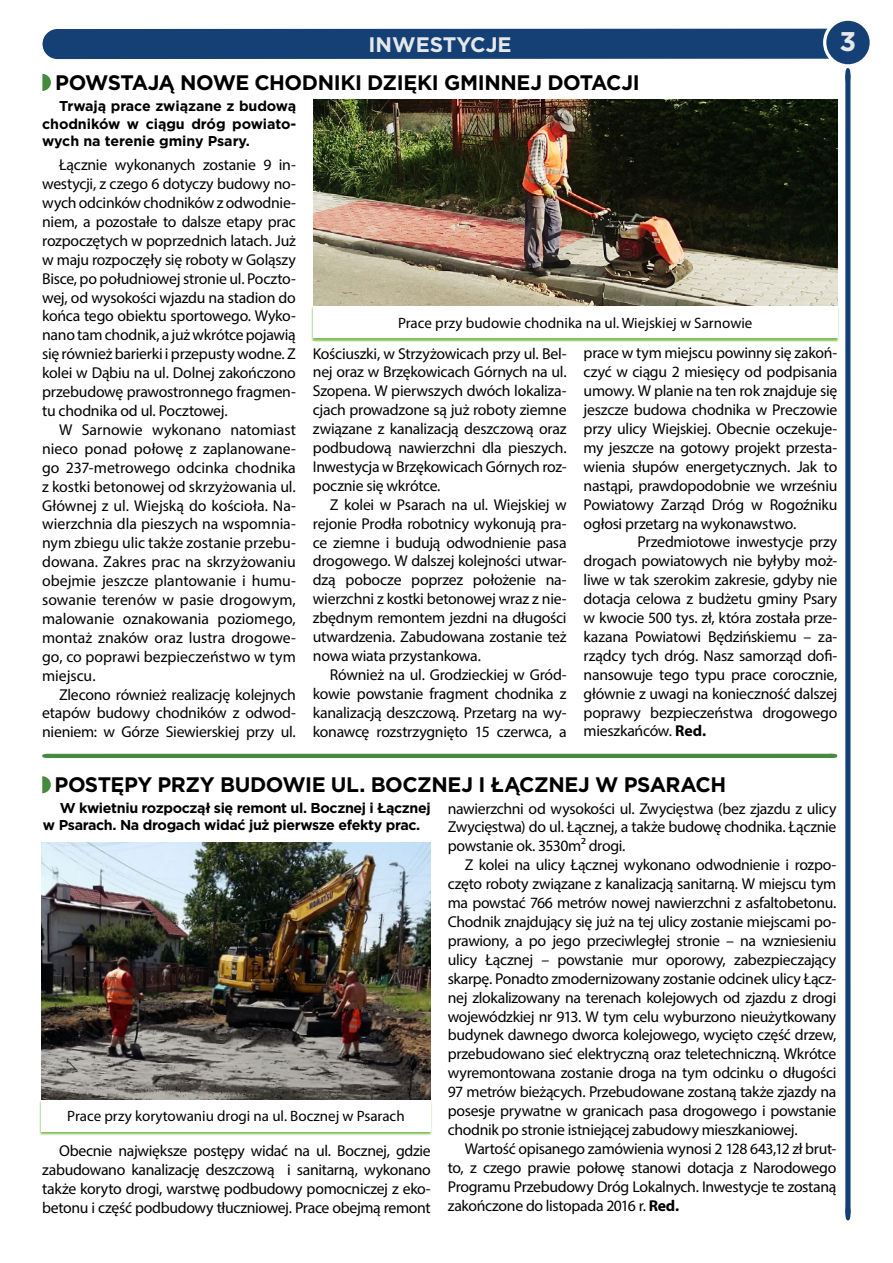
<style>
.page{position:relative;width:893px;height:1263px;background:#fff}
.page>*{position:absolute;margin:0;border:0;box-sizing:border-box;transform-origin:0 0}
.t1{font:700 27px "Gotham";color:#e6e7e8}
.t2{font:700 21px "Gotham";letter-spacing:-.02em;color:#000}
.t3{font:700 21px "Gotham";color:#e6e7e8}
.t4{font:15.75px/18.9px "Myriad Pro";letter-spacing:-.02em;color:#000;text-align:justify}
.t5{font:15px "Myriad Pro";color:#000}
.t6{font:700 14.25px/17.2px "Gotham";letter-spacing:-.025em;color:#000}
.s1{font-weight:700}
</style>
<div class="page">
<div style="left:61px;top:29px;width:768px;height:30px;background:#144075"></div>
<div style="left:43px;top:29px;width:29px;height:30px;background:#144075;border-radius:50%"></div>
<div style="left:823px;top:18px;width:50px;height:49px;border:7px solid #fff;border-radius:50%"></div>
<div style="left:826px;top:21px;width:44px;height:43px;background:#144075;border-radius:50%"></div>
<svg style="left:845px;top:68px;width:5px;height:1152px;background:#234e7f"></svg>
<img style="left:314px;top:100px;width:524px;height:206px">
<div style="left:311px;top:306px;width:528px;height:36px;background:#56aa1e;opacity:.75"></div>
<div style="left:313px;top:306px;width:524px;height:32px;background:#fff"></div>
<svg style="left:42px;top:776px;width:9px;height:17px"></svg>
<hr style="left:42px;top:754px;width:795px;height:4px;background:#468a40">
<img style="left:41px;top:842px;width:390px;height:257px">
<div style="left:39px;top:1100px;width:394px;height:35px;background:#56aa1e;opacity:.75"></div>
<div style="left:41px;top:1099px;width:390px;height:32px;background:#fff"></div>
<svg style="left:42px;top:74px;width:9px;height:17px"></svg>
<h2 class="t3" style="left:369px;top:31px;width:41px">INWESTY</h2>
<h2 class="t3" style="left:470px;top:31px;width:40px">CJE</h2>
<h2 class="t2" style="left:55px;top:69px;width:436px">Powstają nowe chodni ki dzi ęki gminn</h2>
<h2 class="t2" style="left:517px;top:69px;width:101px">ej dotacji</h2>
<p class="t6" style="left:42px;top:98px;width:256px;text-align:justify;text-indent:17px">Trwają prace związane z budową chodników w ciągu dróg powiato&shy;wych na terenie gminy Psary.</p>
<h1 class="t1" style="left:840px;top:24px;width:18px">3</h1>
<p class="t4" style="left:42px;top:155px;width:255px;text-indent:17px">Łącznie wykonanych zostanie 9 in&shy;westycji, z czego 6 dotyczy budowy no&shy;wych odcinków chodników z odwodnie&shy;niem, a pozostałe to dalsze etapy prac rozpoczętych w poprzednich latach. Już w maju rozpoczęły się roboty w Goląszy Bisce, po południowej stronie ul. Poczto&shy;wej, od wysokości wjazdu na stadion do końca tego obiektu sportowego. Wyko&shy;nano tam chodnik, a już wkrótce pojawią się również barierki i przepusty wodne. Z kolei w Dąbiu na ul. Dolnej zakończono przebudowę prawostronnego fragmen&shy;tu chodnika od ul. Pocztowej.</p>
<p class="t4" style="left:42px;top:420px;width:255px;text-indent:17px">W Sarnowie wykonano natomiast nieco ponad połowę z zaplanowane&shy;go 237-metrowego odcinka chodnika z kostki betonowej od skrzyżowania ul.<br>Głównej z ul. Wiejską do kościoła. Na&shy;wierzchnia dla pieszych na wspomnia&shy;nym zbiegu ulic także zostanie przebu&shy;dowana. Zakres prac na skrzyżowaniu obejmie jeszcze plantowanie i humu&shy;sowanie terenów w pasie drogowym, malowanie oznakowania poziomego, montaż znaków oraz lustra drogowe&shy;go, co poprawi bezpieczeństwo w tym miejscu.</p>
<p class="t4" style="left:42px;top:684px;width:255px;text-indent:17px">Zlecono również realizację kolejnych etapów budowy chodników z odwod&shy;nieniem: w Górze Siewierskiej przy ul.</p>
<p class="t5" style="left:398px;top:313px;width:356px">Prace przy budowie chodnika na ul. Wiejskiej w Sarnowie</p>
<p class="t4" style="left:313px;top:344px;width:255px">Kościuszki, w Strzyżowicach przy ul. Bel&shy;nej oraz w Brzękowicach Górnych na ul.<br>Szopena. W pierwszych dwóch lokaliza&shy;cjach prowadzone są już roboty ziemne związane z kanalizacją deszczową oraz podbudową nawierzchni dla pieszych.<br>Inwestycja w Brzękowicach Górnych roz&shy;pocznie się wkrótce.</p>
<p class="t4" style="left:313px;top:495px;width:255px;text-indent:17px">Z kolei w Psarach na ul. Wiejskiej w rejonie Prodła robotnicy wykonują pra&shy;ce ziemne i budują odwodnienie pasa drogowego. W dalszej kolejności utwar&shy;dzą pobocze poprzez położenie na&shy;wierzchni z kostki betonowej wraz z nie&shy;zbędnym remontem jezdni na długości utwardzenia. Zabudowana zostanie też nowa wiata przystankowa.</p>
<p class="t4" style="left:313px;top:665px;width:255px;text-indent:17px">Również na ul. Grodzieckiej w Gród&shy;kowie powstanie fragment chodnika z kanalizacją deszczową. Przetarg na wy&shy;konawcę rozstrzygnięto 15 czerwca, a</p>
<p class="t4" style="left:584px;top:343px;width:255px">prace w tym miejscu powinny się zakoń&shy;czyć w ciągu 2 miesięcy od podpisania umowy. W planie na ten rok znajduje się jeszcze budowa chodnika w Preczowie przy ulicy Wiejskiej. Obecnie oczekuje&shy;my jeszcze na gotowy projekt przesta&shy;wienia słupów energetycznych. Jak to nastąpi, prawdopodobnie we wrześniu Powiatowy Zarząd Dróg w Rogoźniku ogłosi przetarg na wykonawstwo.</p>
<p class="t4" style="left:584px;top:532px;width:255px;text-indent:54px">Przedmiotowe inwestycje przy drogach powiatowych nie byłyby moż&shy;liwe w tak szerokim zakresie, gdyby nie dotacja celowa z budżetu gminy Psary w kwocie 500 tys. zł, która została prze&shy;kazana Powiatowi Będzińskiemu – za&shy;rządcy tych dróg. Nasz samorząd dofi&shy;nansowuje tego typu prace corocznie, głównie z uwagi na konieczność dalszej poprawy bezpieczeństwa drogowego mieszkańców. <span class="s1">Red.</span></p>
<h2 class="t2" style="left:54px;top:771px;width:673px">Postępy przy budowi e ul . Boczn ej i Łączn ej w Psarach</h2>
<p class="t6" style="left:43px;top:799px;width:389px;text-indent:17px">W kwietniu rozpoczął się remont ul. Bocznej i Łącznej w Psarach. Na drogach widać już pierwsze efekty prac.</p>
<p class="t5" style="left:67px;top:1107px;width:339px">Prace przy korytowaniu drogi na ul. Bocznej w Psarach</p>
<p class="t4" style="left:42px;top:1141px;width:390px;text-indent:17px">Obecnie największe postępy widać na ul. Bocznej, gdzie zabudowano kanalizację deszczową i sanitarną, wykonano także koryto drogi, warstwę podbudowy pomocniczej z eko&shy;betonu i część podbudowy tłuczniowej. Prace obejmą remont</p>
<p class="t4" style="left:448px;top:798px;width:390px">nawierzchni od wysokości ul. Zwycięstwa (bez zjazdu z ulicy Zwycięstwa) do ul. Łącznej, a także budowę chodnika. Łącznie powstanie ok. 3530m² drogi.</p>
<p class="t4" style="left:448px;top:855px;width:390px;text-indent:17px">Z kolei na ulicy Łącznej wykonano odwodnienie i rozpo&shy;częto roboty związane z kanalizacją sanitarną. W miejscu tym ma powstać 766 metrów nowej nawierzchni z asfaltobetonu.<br>Chodnik znajdujący się już na tej ulicy zostanie miejscami po&shy;prawiony, a po jego przeciwległej stronie – na wzniesieniu ulicy Łącznej – powstanie mur oporowy, zabezpieczający skarpę. Ponadto zmodernizowany zostanie odcinek ulicy Łącz&shy;nej zlokalizowany na terenach kolejowych od zjazdu z drogi wojewódzkiej nr 913. W tym celu wyburzono nieużytkowany budynek dawnego dworca kolejowego, wycięto część drzew, przebudowano sieć elektryczną oraz teletechniczną. Wkrótce wyremontowana zostanie droga na tym odcinku o długości 97 metrów bieżących. Przebudowane zostaną także zjazdy na posesje prywatne w granicach pasa drogowego i powstanie chodnik po stronie istniejącej zabudowy mieszkaniowej.</p>
<p class="t4" style="left:448px;top:1139px;width:390px;text-indent:17px">Wartość opisanego zamówienia wynosi 2 128 643,12 zł brut&shy;to, z czego prawie połowę stanowi dotacja z Narodowego Programu Przebudowy Dróg Lokalnych. Inwestycje te zostaną zakończone do listopada 2016 r. <span class="s1">Red.</span></p>
</div>
